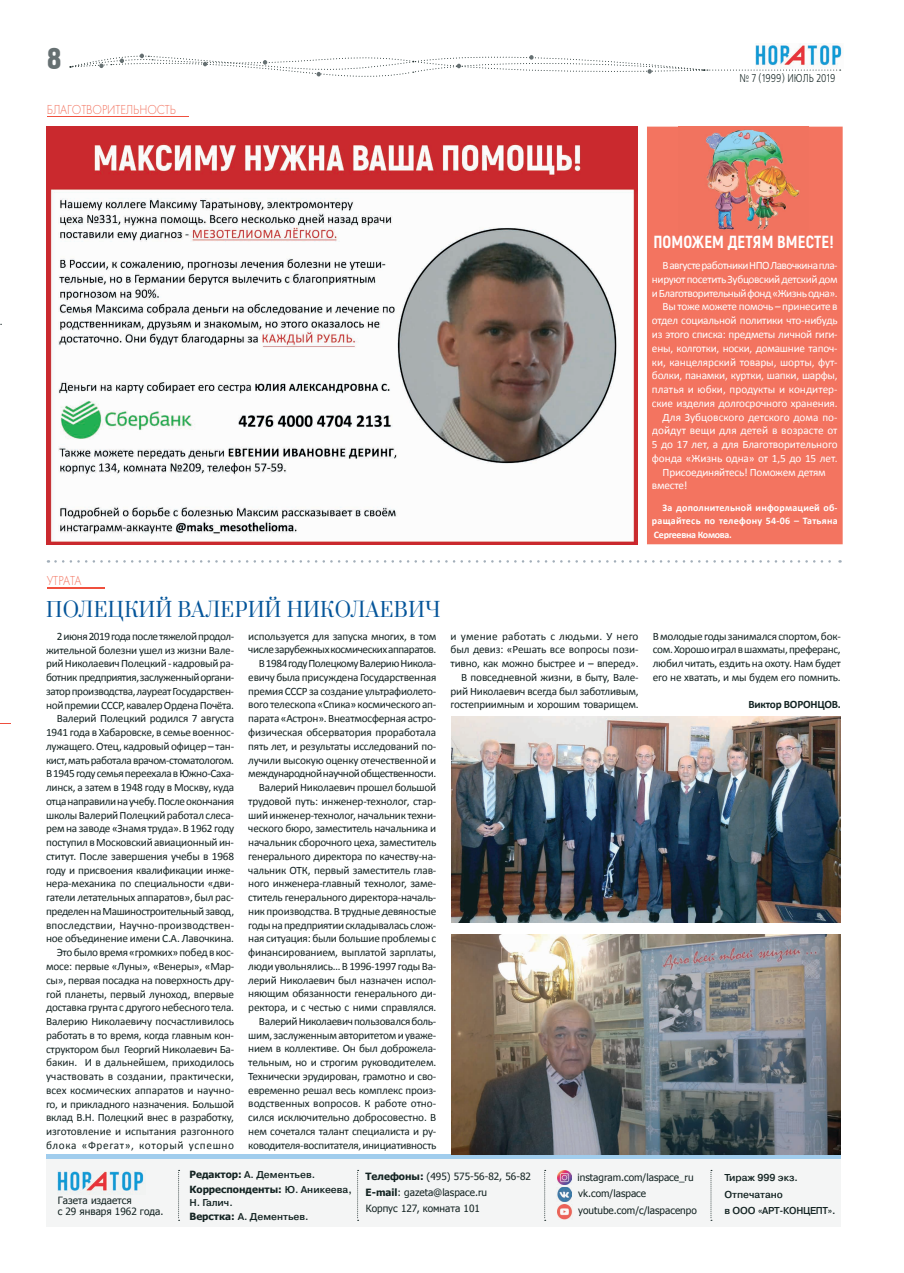
<style>
.page{position:relative;width:904px;height:1273px;background:#fff}
.page>*{position:absolute;margin:0;border:0;box-sizing:border-box;transform-origin:0 0}
.t1{font:30.12px "Hermes CTT";color:#667072;scale:1.05 1}
.t2{font:20px "Prata";letter-spacing:.02em;color:#05559a;scale:.95 1}
.t3{font:800 17.5px "Akrobat";letter-spacing:.01em;color:#fff;scale:.95 1}
.t4{font:13.5px "Futura Light C";letter-spacing:-.01em;color:#f37460;scale:.89 1}
.t5{font:11.25px/13.8px "Calibri";letter-spacing:-.02em;color:#132322;text-align:right}
.t6{font:11.25px "Calibri";letter-spacing:-.02em;color:#fff}
.t7{font:11.25px "Calibri";color:#fff}
.t8{font:11.25px "Calibri";letter-spacing:-.04em;color:#fff}
.t9{font:11.25px "Calibri";letter-spacing:-.045em;color:#fff}
.t10{font:11.25px "Calibri";letter-spacing:.005em;color:#fff}
.t11{font:11.25px "Free Set C";letter-spacing:.01em;color:#132322;scale:.8 1}
.t12{font:700 11.25px "Calibri";letter-spacing:-.02em;color:#132322}
.t13{font:10px/16.2px "Tahoma";color:#132322}
.t14{font:700 10px/13.8px "Calibri";letter-spacing:.02em;color:#fff;text-align:justify}
.t15{font:700 10px/16.9px "Pragmatica Light C";color:#132322}
.t16{font:700 10px "Pragmatica Light C";letter-spacing:-.03em;color:#132322}
.t17{font:700 9.88px/13.8px "Pragmatica Light C";color:#132322}
.t18{font:700 9.88px "Tahoma";color:#132322}
.s1{font-family:"Tahoma"}
.s2{font-family:"Pragmatica Light C"}
.s3{font-weight:700}
</style>
<div class="page">
<svg style="left:70px;top:53px;width:770px;height:24px"></svg>
<img style="left:755px;top:44px;width:88px;height:24px">
<div style="left:46px;top:1153px;width:794px;height:6px;background:#a1cded"></div>
<div style="left:46px;top:1159px;width:794px;height:67px;background:#f4f5f5"></div>
<svg style="left:178px;top:1169px;width:2px;height:51px"></svg>
<svg style="left:357px;top:1170px;width:1px;height:50px"></svg>
<svg style="left:544px;top:1170px;width:1px;height:50px"></svg>
<svg style="left:710px;top:1169px;width:2px;height:51px"></svg>
<img style="left:58px;top:1170px;width:86px;height:23px">
<svg style="left:558px;top:1170px;width:13px;height:13px"></svg>
<img style="left:556px;top:1187px;width:15px;height:13px">
<img style="left:557px;top:1204px;width:15px;height:14px">
<img style="left:48px;top:587px;width:56px;height:1px">
<img style="left:48px;top:116px;width:141px;height:1px">
<svg style="left:55px;top:560px;width:785px;height:2px"></svg>
<img style="left:47px;top:127px;width:590px;height:417px">
<img style="left:451px;top:934px;width:389px;height:219px">
<img style="left:451px;top:716px;width:389px;height:206px">
<div style="left:647px;top:127px;width:195px;height:417px;background:#f37460"></div>
<img style="left:679px;top:126px;width:129px;height:111px">
<h1 class="t1" style="left:47px;top:42px;width:15px">8</h1>
<p class="t4" style="left:47px;top:102px;width:147px">БЛАГОТВОРИТЕЛЬНОСТЬ</p>
<p class="t11" style="left:739px;top:72px;width:121px">№ 7 (1999) ИЮЛЬ 2019</p>
<p class="t5" style="left:0;top:314px;width:4px">.</p>
<h3 class="t3" style="left:653px;top:230px;width:191px">ПОМОЖЕМ ДЕТЯМ ВМЕСТЕ!</h3>
<p class="t4" style="left:47px;top:573px;width:41px">УТРАТА</p>
<h2 class="t2" style="left:46px;top:593px;width:416px">ПОЛЕЦКИЙ ВАЛЕРИЙ НИКОЛАЕВИЧ</h2>
<p class="t9" style="left:662px;top:258px;width:177px">В августе работники НПО Лавочкина пла-</p>
<p class="t6" style="left:652px;top:272px;width:187px">нируют посетить Зубцовский детский дом</p>
<p class="t8" style="left:652px;top:286px;width:187px">и Благотворительный фонд «Жизнь одна».</p>
<p class="t6" style="left:662px;top:299px;width:176px">Вы тоже можете помочь – принесите в</p>
<p class="t6" style="left:652px;top:313px;width:187px">отдел социальной политики что-нибудь</p>
<p class="t6" style="left:652px;top:327px;width:187px">из этого списка: предметы личной гиги-</p>
<p class="t6" style="left:652px;top:341px;width:187px">ены, колготки, носки, домашние тапоч-</p>
<p class="t6" style="left:652px;top:354px;width:187px">ки, канцелярский товары, шорты, фут-</p>
<p class="t6" style="left:652px;top:368px;width:187px">болки, панамки, куртки, шапки, шарфы,</p>
<p class="t7" style="left:652px;top:382px;width:187px">платья и юбки, продукты и кондитер-</p>
<p class="t6" style="left:652px;top:396px;width:187px">ские изделия долгосрочного хранения.</p>
<p class="t7" style="left:662px;top:409px;width:176px">Для Зубцовского детского дома по-</p>
<p class="t10" style="left:652px;top:423px;width:187px">дойдут вещи для детей в возрасте от</p>
<p class="t6" style="left:652px;top:437px;width:187px">5 до 17 лет, а для Благотворительного</p>
<p class="t6" style="left:652px;top:451px;width:187px">фонда «Жизнь одна» от 1,5 до 15 лет.</p>
<p class="t6" style="left:662px;top:464px;width:165px">Присоединяйтесь! Поможем детям</p>
<p class="t6" style="left:652px;top:478px;width:37px">вместе!</p>
<p class="t14" style="left:652px;top:500px;width:187px;text-indent:11px">За дополнительной информацией об&shy;ращайтесь по телефону 54-06 – Татьяна Сергеевна Комова.</p>
<p class="t5" style="left:46px;top:629px;width:189px">2 июня 2019 года после тяжелой продол&shy;жительной болезни ушел из жизни Вале&shy;рий Николаевич Полецкий - кадровый ра&shy;ботник предприятия, заслуженный органи&shy;затор производства, лауреат Государствен&shy;ной премии СССР, кавалер Ордена Почёта.<br>Валерий Полецкий родился 7 августа 1941 года в Хабаровске, в семье военнос&shy;лужащего. Отец, кадровый офицер – тан&shy;кист, мать работала врачом-стоматологом.<br>В 1945 году семья переехала в Южно-Саха&shy;линск, а затем в 1948 году в Москву, куда отца направили на учебу. После окончания школы Валерий Полецкий работал слеса&shy;рем на заводе «Знамя труда». В 1962 году поступил в Московский авиационный ин&shy;ститут. После завершения учебы в 1968 году и присвоения квалификации инже&shy;нера-механика по специальности «дви&shy;гатели летательных аппаратов», был рас&shy;пределен на Машиностроительный завод, впоследствии, Научно-производствен&shy;ное объединение имени С.А. Лавочкина.<br>Это было время «громких» побед в кос&shy;мосе: первые «Луны», «Венеры», «Мар&shy;сы», первая посадка на поверхность дру&shy;гой планеты, первый луноход, впервые доставка грунта с другого небесного тела.<br>Валерию Николаевичу посчастливилось работать в то время, когда главным кон&shy;структором был Георгий Николаевич Ба&shy;бакин. И в дальнейшем, приходилось участвовать в создании, практически, всех космических аппаратов и научно&shy;го, и прикладного назначения. Большой вклад В.Н. Полецкий внес в разработку, изготовление и испытания разгонного блока «Фрегат», который успешно</p>
<p class="t5" style="left:248px;top:629px;width:190px">используется для запуска многих, в том числе зарубежных космических аппаратов.<br>В 1984 году Полецкому Валерию Никола&shy;евичу была присуждена Государственная премия СССР за создание ультрафиолето&shy;вого телескопа «Спика» космического ап&shy;парата «Астрон». Внеатмосферная астро&shy;физическая обсерватория проработала пять лет, и результаты исследований по&shy;лучили высокую оценку отечественной и международной научной общественности.<br>Валерий Николаевич прошел большой трудовой путь: инженер-технолог, стар&shy;ший инженер-технолог, начальник техни&shy;ческого бюро, заместитель начальника и начальник сборочного цеха, заместитель генерального директора по качеству-на&shy;чальник ОТК, первый заместитель глав&shy;ного инженера-главный технолог, заме&shy;ститель генерального директора-началь&shy;ник производства. В трудные девяностые годы на предприятии складывалась слож&shy;ная ситуация: были большие проблемы с финансированием, выплатой зарплаты, люди увольнялись… В 1996-1997 годы Ва&shy;лерий Николаевич был назначен испол&shy;няющим обязанности генерального ди&shy;ректора, и с честью с ними справлялся.<br>Валерий Николаевич пользовался боль&shy;шим, заслуженным авторитетом и уваже&shy;нием в коллективе. Он был доброжела&shy;тельным, но и строгим руководителем.<br>Технически эрудирован, грамотно и сво&shy;евременно решал весь комплекс произ&shy;водственных вопросов. К работе отно&shy;сился исключительно добросовестно. В нем сочетался талант специалиста и ру&shy;ководителя-воспитателя, инициативность</p>
<p class="t5" style="left:450px;top:629px;width:189px">и умение работать с людьми. У него был девиз: «Решать все вопросы пози&shy;тивно, как можно быстрее и – вперед».<br>В повседневной жизни, в быту, Вале&shy;рий Николаевич всегда был заботливым, гостеприимным и хорошим товарищем.</p>
<p class="t5" style="left:652px;top:629px;width:189px;text-align:justify">В молодые годы занимался спортом, бок&shy;сом. Хорошо играл в шахматы, преферанс, любил читать, ездить на охоту. Нам будет его не хватать, и мы будем его помнить.</p>
<p class="t12" style="left:748px;top:697px;width:94px">Виктор ВОРОНЦОВ.</p>
<p class="t17" style="left:189px;top:1167px;width:127px"><span class="s1">Редактор:</span> А. Дементьев.</p>
<p class="t18" style="left:189px;top:1182px;width:164px">Корреспонденты: <span class="s2">Ю. Аникеева,</span></p>
<p class="t17" style="left:189px;top:1195px;width:121px">Н. Галич.<br><span class="s1">Верстка:</span> А. Дементьев.</p>
<p class="t13" style="left:365px;top:1167px;width:167px"><span class="s3">Телефоны:</span> (495) 575-56-82, 56-82<br><span class="s3">E-mail</span>: gazeta@laspace.ru</p>
<p class="t13" style="left:577px;top:1168px;width:118px">instagram.com/laspace_ru</p>
<p class="t13" style="left:58px;top:1193px;width:107px;line-height:11.2px">Газета издается<br>с 29 января 1962 года.</p>
<p class="t13" style="left:578px;top:1184px;width:120px;line-height:17px">vk.com/laspace youtube.com/c/laspacenpo</p>
<p class="t13" style="left:365px;top:1199px;width:116px">Корпус 127, комната 101</p>
<p class="t15" style="left:724px;top:1169px;width:75px">Тираж 999 экз.<br>Отпечатано</p>
<p class="t16" style="left:724px;top:1204px;width:113px">в ООО «АРТ-КОНЦЕПТ».</p>
</div>
